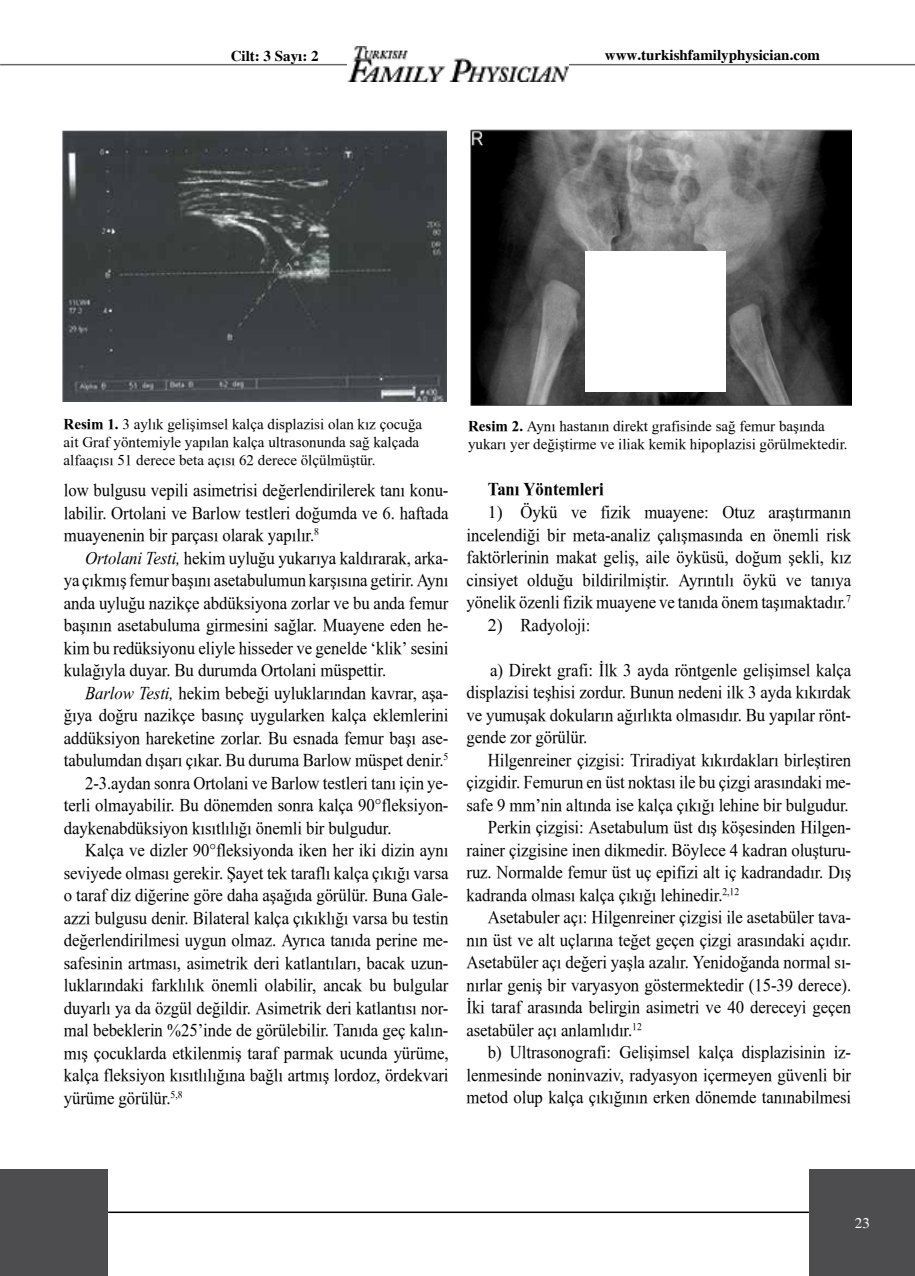
<style>
.page{position:relative;width:915px;height:1276px;background:#fff}
.page>*{position:absolute;margin:0;border:0;box-sizing:border-box;transform-origin:0 0}
.t1{font:18px/22.5px "TR Times New Roman";letter-spacing:-.005em;color:#000;text-align:justify;scale:.93 1}
.t2{font:700 18px "TR Times New Roman";letter-spacing:-.005em;color:#000;scale:.93 1}
.t3{font:15px/18px "TR Times New Roman";color:#000}
.t4{font:700 15px "Times";color:#000}
.t5{font:15px "Times";color:#fff}
.s1{font-weight:700}
.s2{font-style:italic}
</style>
<div class="page">
<hr style="left:1px;top:64px;width:913px;height:1px;background:#000">
<img style="left:347px;top:47px;width:221px;height:34px">
<hr style="left:65px;top:1211px;width:786px;height:2px;background:#000">
<div style="left:1px;top:1169px;width:106px;height:107px;background:#4d4d4f"></div>
<hr style="left:0;top:1169px;width:1px;height:107px;background:#4d4d4f">
<div style="left:809px;top:1169px;width:105px;height:107px;background:#4d4d4f"></div>
<img style="left:62px;top:131px;width:384px;height:271px">
<img style="left:470px;top:130px;width:380px;height:275px">
<div style="left:584px;top:251px;width:141px;height:141px;background:#fff"></div>
<p class="t4" style="left:231px;top:47px;width:89px">Cilt: 3 Sayı: 2</p>
<p class="t4" style="left:604px;top:46px;width:217px">www.turkishfamilyphysician.com</p>
<p class="t3" style="left:64px;top:415px;width:360px"><span class="s1">Resim 1.</span> 3 aylık gelişimsel kalça displazisi olan kız çocuğa ait Graf yöntemiyle yapılan kalça ultrasonunda sağ kalçada alfaaçısı 51 derece beta açısı 62 derece ölçülmüştür.</p>
<p class="t3" style="left:468px;top:416px;width:381px"><span class="s1">Resim 2.</span> Aynı hastanın direkt grafisinde sağ femur başında yukarı yer değiştirme ve iliak kemik hipoplazisi görülmektedir.</p>
<p class="t1" style="left:64px;top:478px;width:415px">low bulgusu vepili asimetrisi değerlendirilerek tanı konu&shy;labilir. Ortolani ve Barlow testleri doğumda ve 6. haftada muayenenin bir parçası olarak yapılır.<sup>8</sup></p>
<p class="t1" style="left:64px;top:546px;width:415px;text-indent:21px"><span class="s2">Ortolani Testi,</span> hekim uyluğu yukarıya kaldırarak, arka&shy;ya çıkmış femur başını asetabulumun karşısına getirir. Aynı anda uyluğu nazikçe abdüksiyona zorlar ve bu anda femur başının asetabuluma girmesini sağlar. Muayene eden he&shy;kim bu redüksiyonu eliyle hisseder ve genelde ‘klik’ sesini kulağıyla duyar. Bu durumda Ortolani müspettir.</p>
<p class="t1" style="left:85px;top:681px;width:392px"><span class="s2">Barlow Testi,</span> hekim bebeği uyluklarından kavrar, aşa-</p>
<p class="t1" style="left:64px;top:703px;width:415px">ğıya doğru nazikçe basınç uygularken kalça eklemlerini</p>
<p class="t1" style="left:64px;top:726px;width:415px">addüksiyon hareketine zorlar. Bu esnada femur başı ase-</p>
<p class="t1" style="left:64px;top:748px;width:415px">tabulumdan dışarı çıkar. Bu duruma Barlow müspet denir.<sup>5</sup></p>
<p class="t1" style="left:85px;top:771px;width:392px">2-3.aydan sonra Ortolani ve Barlow testleri tanı için ye-</p>
<p class="t1" style="left:64px;top:793px;width:415px">terli olmayabilir. Bu dönemden sonra kalça 90°fleksiyon-</p>
<p class="t1" style="left:64px;top:816px;width:354px">daykenabdüksiyon kısıtlılığı önemli bir bulgudur.</p>
<p class="t1" style="left:85px;top:838px;width:392px">Kalça ve dizler 90°fleksiyonda iken her iki dizin aynı</p>
<p class="t1" style="left:64px;top:861px;width:415px">seviyede olması gerekir. Şayet tek taraflı kalça çıkığı varsa</p>
<p class="t1" style="left:64px;top:883px;width:415px">o taraf diz diğerine göre daha aşağıda görülür. Buna Gale-</p>
<p class="t1" style="left:64px;top:906px;width:415px">azzi bulgusu denir. Bilateral kalça çıkıklığı varsa bu testin</p>
<p class="t1" style="left:64px;top:928px;width:415px">değerlendirilmesi uygun olmaz. Ayrıca tanıda perine me-</p>
<p class="t1" style="left:64px;top:951px;width:415px">safesinin artması, asimetrik deri katlantıları, bacak uzun-</p>
<p class="t1" style="left:64px;top:973px;width:415px">luklarındaki farklılık önemli olabilir, ancak bu bulgular</p>
<p class="t1" style="left:64px;top:996px;width:415px">duyarlı ya da özgül değildir. Asimetrik deri katlantısı nor-</p>
<p class="t1" style="left:64px;top:1018px;width:415px">mal bebeklerin %25’inde de görülebilir. Tanıda geç kalın-</p>
<p class="t1" style="left:64px;top:1041px;width:415px">mış çocuklarda etkilenmiş taraf parmak ucunda yürüme,</p>
<p class="t1" style="left:64px;top:1063px;width:415px">kalça fleksiyon kısıtlılığına bağlı artmış lordoz, ördekvari</p>
<p class="t1" style="left:64px;top:1086px;width:129px">yürüme görülür.<sup>5,8</sup></p>
<p class="t2" style="left:487px;top:477px;width:126px">Tanı Yöntemleri</p>
<p class="t1" style="left:520px;top:500px;width:357px">Öykü ve fizik muayene: Otuz araştırmanın</p>
<p class="t1" style="left:466px;top:523px;width:415px">incelendiği bir meta-analiz çalışmasında en önemli risk</p>
<p class="t1" style="left:466px;top:545px;width:415px">faktörlerinin makat geliş, aile öyküsü, doğum şekli, kız</p>
<p class="t1" style="left:466px;top:568px;width:415px">cinsiyet olduğu bildirilmiştir. Ayrıntılı öykü ve tanıya</p>
<p class="t1" style="left:466px;top:590px;width:415px">yönelik özenli fizik muayene ve tanıda önem taşımaktadır.<sup>7</sup></p>
<p class="t1" style="left:520px;top:613px;width:77px">Radyoloji:</p>
<p class="t1" style="left:466px;top:658px;width:415px;text-indent:24px">a) Direkt grafi: İlk 3 ayda röntgenle gelişimsel kalça displazisi teşhisi zordur. Bunun nedeni ilk 3 ayda kıkırdak ve yumuşak dokuların ağırlıkta olmasıdır. Bu yapılar rönt&shy;gende zor görülür.</p>
<p class="t1" style="left:487px;top:748px;width:392px">Hilgenreiner çizgisi: Triradiyat kıkırdakları birleştiren</p>
<p class="t1" style="left:466px;top:770px;width:415px">çizgidir. Femurun en üst noktası ile bu çizgi arasındaki me-</p>
<p class="t1" style="left:466px;top:793px;width:412px">safe 9 mm’nin altında ise kalça çıkığı lehine bir bulgudur.</p>
<p class="t1" style="left:487px;top:815px;width:392px">Perkin çizgisi: Asetabulum üst dış köşesinden Hilgen-</p>
<p class="t1" style="left:466px;top:838px;width:415px">rainer çizgisine inen dikmedir. Böylece 4 kadran oluşturu-</p>
<p class="t1" style="left:466px;top:860px;width:415px">ruz. Normalde femur üst uç epifizi alt iç kadrandadır. Dış</p>
<p class="t1" style="left:466px;top:883px;width:295px">kadranda olması kalça çıkığı lehinedir.<sup>2,12</sup></p>
<p class="t1" style="left:487px;top:905px;width:392px">Asetabuler açı: Hilgenreiner çizgisi ile asetabüler tava-</p>
<p class="t1" style="left:466px;top:928px;width:415px">nın üst ve alt uçlarına teğet geçen çizgi arasındaki açıdır.</p>
<p class="t1" style="left:466px;top:950px;width:415px">Asetabüler açı değeri yaşla azalır. Yenidoğanda normal sı-</p>
<p class="t1" style="left:466px;top:973px;width:415px">nırlar geniş bir varyasyon göstermektedir (15-39 derece).</p>
<p class="t1" style="left:466px;top:995px;width:415px">İki taraf arasında belirgin asimetri ve 40 dereceyi geçen</p>
<p class="t1" style="left:466px;top:1018px;width:190px">asetabüler açı anlamlıdır.<sup>12</sup></p>
<p class="t1" style="left:487px;top:1040px;width:392px">b) Ultrasonografi: Gelişimsel kalça displazisinin iz-</p>
<p class="t1" style="left:466px;top:1063px;width:415px">lenmesinde noninvaziv, radyasyon içermeyen güvenli bir</p>
<p class="t1" style="left:466px;top:1085px;width:415px">metod olup kalça çıkığının erken dönemde tanınabilmesi</p>
<p class="t5" style="left:854px;top:1214px;width:16px">23</p>
</div>
